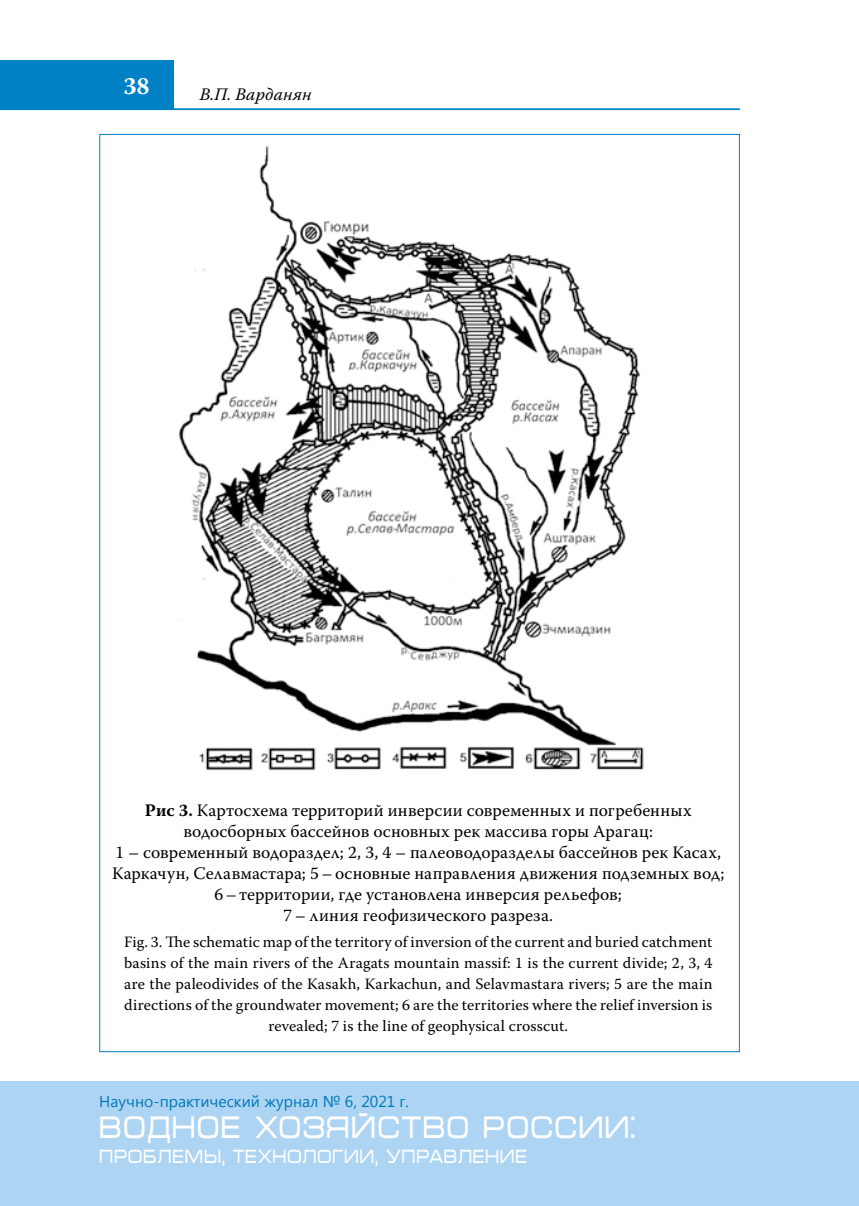
<style>
.page{position:relative;width:859px;height:1206px;background:#fff}
.page>*{position:absolute;margin:0;border:0;box-sizing:border-box;transform-origin:0 0}
.t1{font:31.5px "Micra C";letter-spacing:.005em;color:#fff;scale:.83 1}
.t2{font:700 24.5px "Warnock Pro";color:#fff}
.t3{font:19.25px "Micra";color:#fff;scale:.8 1}
.t4{font:17.5px/21px "Warnock Pro";letter-spacing:.005em;color:#000;text-align:center}
.t5{font:italic 17.5px "Warnock Pro";letter-spacing:.01em;color:#000}
.t6{font:15.75px/21px "Warnock Pro";letter-spacing:.005em;color:#000;text-align:center}
.t7{font:15.75px "Segoe UI";color:#0077b6}
.s1{font-weight:700}
</style>
<div class="page">
<div style="left:0;top:1081px;width:858px;height:124px;background:#add4f3"></div>
<hr style="left:0;top:108px;width:739px;height:2px;background:#0080c5">
<div style="left:0;top:60px;width:174px;height:50px;background:#0080c5"></div>
<img style="left:179px;top:146px;width:465px;height:625px">
<h2 class="t2" style="left:123px;top:71px;width:28px">38</h2>
<p class="t5" style="left:200px;top:83px;width:113px">В.П. Варданян</p>
<p class="t4" style="left:112px;top:799px;width:613px"><span class="s1">Рис 3.</span> Картосхема территорий инверсии современных и погребенных водосборных бассейнов основных рек массива горы Арагац:<br>1 – современный водораздел; 2, 3, 4 – палеоводоразделы бассейнов рек Касах, Каркачун, Селавмастара; 5 – основные направления движения подземных вод; 6 –территории, где установлена инверсия рельефов;<br>7 – линия геофизического разреза.</p>
<p class="t6" style="left:124px;top:930px;width:589px">Fig. 3. The schematic map of the territory of inversion of the current and buried catchment basins of the main rivers of the Aragats mountain massif: 1 is the current divide; 2, 3, 4 are the paleodivides of the Kasakh, Karkachun, and Selavmastara rivers; 5 are the main directions of the groundwater movement; 6 are the territories where the relief inversion is revealed; 7 is the line of geophysical crosscut.</p>
<p class="t7" style="left:99px;top:1090px;width:311px">Научно-практический журнал № 6, 2021 г.</p>
<p class="t3" style="left:99px;top:1145px;width:185px">проблемы, техно</p>
<p class="t3" style="left:302px;top:1145px;width:231px">логии, управление</p>
<h1 class="t1" style="left:99px;top:1114px;width:647px">ВОДНОЕ ХОЗЯЙСТВО РОССИИ:</h1>
</div>
